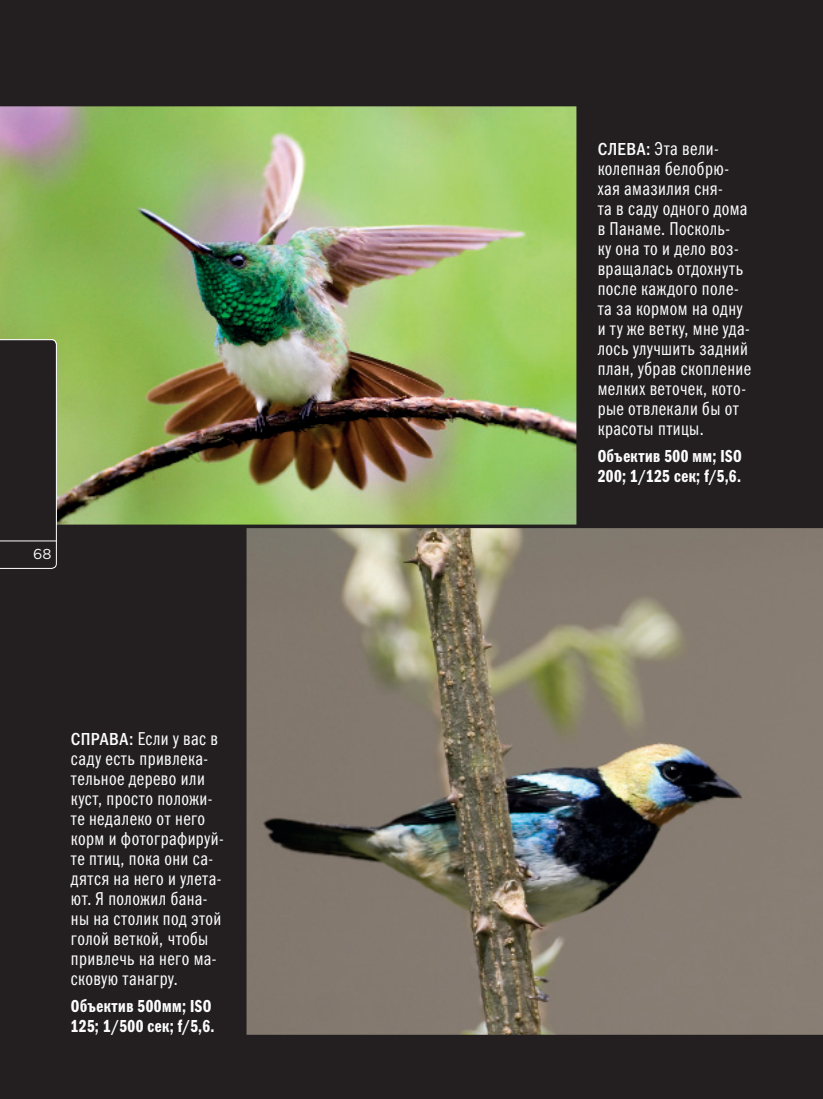
<style>
.page{position:relative;width:823px;height:1099px;background:#fff}
.page>*{position:absolute;margin:0;border:0;box-sizing:border-box;transform-origin:0 0}
.t1{font:18.75px/20px "Franklin Gothic Book Cmp C";letter-spacing:.025em;color:#fcfcfc}
.t2{font:17.5px/20px "Franklin Gothic Demi Cmp C";letter-spacing:.025em;color:#fcfcfc}
.t3{font:14.5px "Gotham Rounded";color:#fcfcfc}
.s1{font-family:"Franklin Gothic Medi Cond C";font-size:17.5px}
</style>
<div class="page">
<img style="left:0;top:0;width:822px;height:1098px">
<div style="left:0;top:339px;width:57px;height:230px;background:#231f20"></div>
<hr style="left:0;top:540px;width:57px;height:1px;background:#fcfcfc">
<p class="t3" style="left:33px;top:548px;width:20px">68</p>
<p class="t1" style="left:71px;top:730px;width:154px"><span class="s1">СПРАВА:</span> Если у вас в саду есть привлека&shy;тельное дерево или куст, просто положи&shy;те недалеко от него корм и фотографируй&shy;те птиц, пока они са&shy;дятся на него и улета&shy;ют. Я положил бана&shy;ны на столик под этой голой веткой, чтобы привлечь на него ма&shy;сковую танагру.</p>
<p class="t2" style="left:71px;top:997px;width:145px">Объектив 500мм; ISO<br>125; 1/500 сек; f/5,6.</p>
<p class="t1" style="left:597px;top:140px;width:155px"><span class="s1">СЛЕВА:</span> Эта вели&shy;колепная белобрю&shy;хая амазилия сня-<br>та в саду одного дома в Панаме. Посколь-<br>ку она то и дело воз&shy;вращалась отдохнуть после каждого поле&shy;та за кормом на одну и ту же ветку, мне уда&shy;лось улучшить задний план, убрав скопление мелких веточек, кото&shy;рые отвлекали бы от красоты птицы.</p>
<p class="t2" style="left:597px;top:448px;width:145px">Объектив 500 мм; ISO<br>200; 1/125 сек; f/5,6.</p>
</div>
